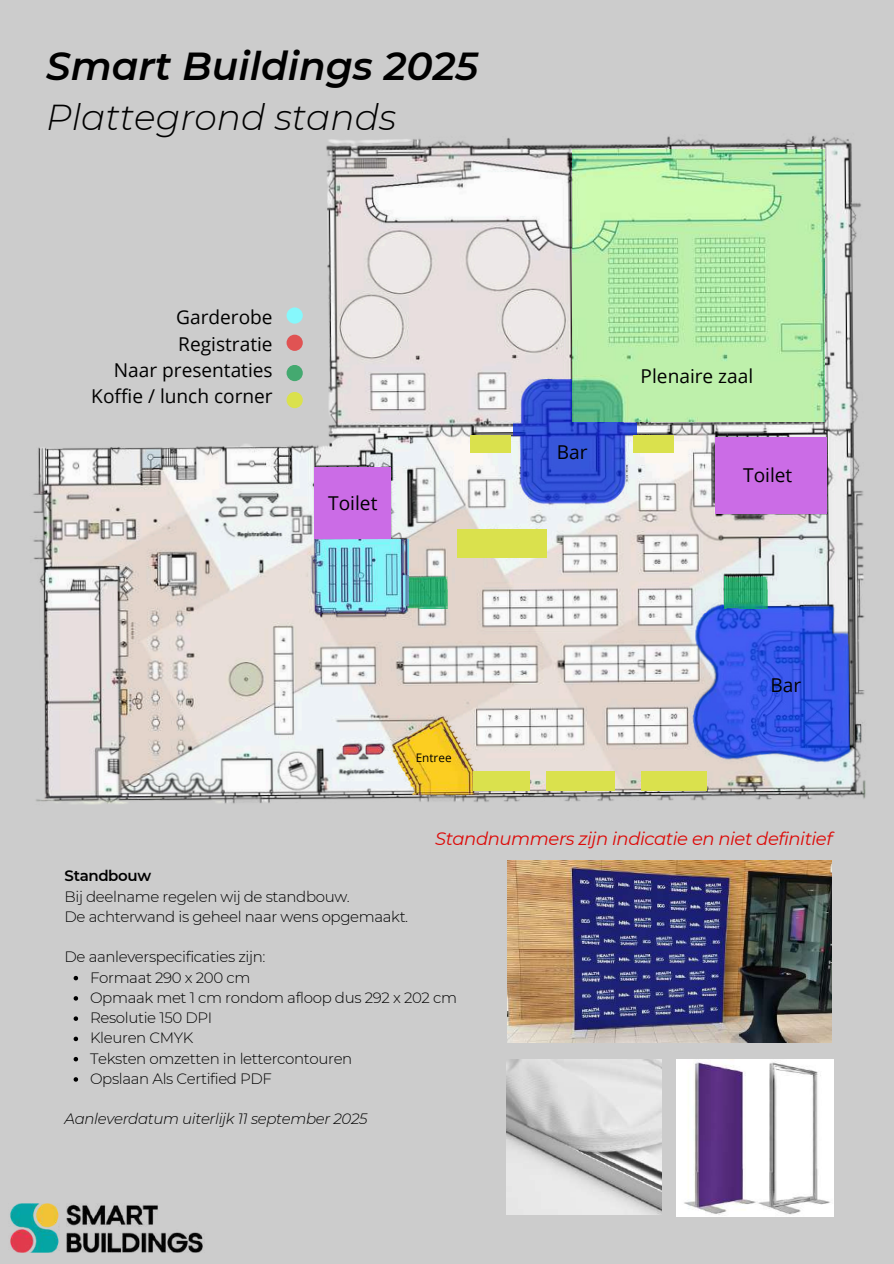
<style>
.page{position:relative;width:894px;height:1264px;background:#fff}
.page>*{position:absolute;margin:0;border:0;box-sizing:border-box;transform-origin:0 0}
.t1{font:italic 600 39px "Montserrat";color:#000}
.t2{font:italic 300 36px "Montserrat";color:#000}
.t3{font:19.05px/26.4px "Open Sans";color:#000;text-align:right}
.t4{font:italic 18px "Montserrat";letter-spacing:-.025em;color:#dd0907}
.t5{font:300 15px/20.2px "Montserrat";letter-spacing:-.025em;color:#000}
.t6{font:italic 300 15px "Montserrat";letter-spacing:-.025em;color:#000}
.t7{font:600 15px "Montserrat";letter-spacing:-.025em;color:#000}
.t8{font:11.7px "Open Sans";color:#000}
</style>
<div class="page">
<div style="left:0;top:0;width:893px;height:1263px;background:#ccc"></div>
<img style="left:10px;top:1203px;width:193px;height:48px">
<img style="left:506px;top:1059px;width:155px;height:155px">
<img style="left:676px;top:1059px;width:157px;height:156px">
<img style="left:507px;top:860px;width:324px;height:182px">
<svg style="left:74px;top:975px;width:4px;height:5px"></svg>
<svg style="left:74px;top:996px;width:4px;height:4px"></svg>
<svg style="left:74px;top:1016px;width:4px;height:4px"></svg>
<svg style="left:74px;top:1036px;width:4px;height:5px"></svg>
<svg style="left:74px;top:1057px;width:4px;height:4px"></svg>
<svg style="left:74px;top:1077px;width:4px;height:4px"></svg>
<img style="left:33px;top:135px;width:831px;height:669px">
<img style="left:657px;top:562px;width:209px;height:242px">
<img style="left:408px;top:576px;width:39px;height:32px">
<img style="left:724px;top:576px;width:43px;height:32px">
<div style="left:286px;top:365px;width:17px;height:16px;background:#44a970;border-radius:50%"></div>
<img style="left:513px;top:379px;width:123px;height:132px">
<div style="left:314px;top:468px;width:77px;height:71px;background:#cb6ce6"></div>
<div style="left:715px;top:437px;width:112px;height:76px;background:#cb6ce6"></div>
<img style="left:391px;top:716px;width:87px;height:78px">
<img style="left:307px;top:539px;width:101px;height:80px">
<div style="left:286px;top:307px;width:17px;height:16px;background:#86f8fc;border-radius:50%"></div>
<img style="left:332px;top:740px;width:57px;height:14px">
<div style="left:286px;top:335px;width:17px;height:16px;background:#e05353;border-radius:50%"></div>
<img style="left:572px;top:149px;width:252px;height:272px">
<div style="left:473px;top:771px;width:56px;height:20px;background:#dae14d"></div>
<div style="left:286px;top:392px;width:17px;height:16px;background:#dae14d;border-radius:50%"></div>
<div style="left:546px;top:771px;width:69px;height:20px;background:#dae14d"></div>
<div style="left:640px;top:771px;width:66px;height:20px;background:#dae14d"></div>
<div style="left:457px;top:529px;width:89px;height:28px;background:#dae14d"></div>
<div style="left:470px;top:435px;width:41px;height:17px;background:#dae14d"></div>
<div style="left:633px;top:435px;width:40px;height:17px;background:#dae14d"></div>
<h1 class="t1" style="left:46px;top:43px;width:433px">Smart Buildings 2025</h1>
<h2 class="t2" style="left:46px;top:95px;width:351px">Plattegrond stands</h2>
<p class="t3" style="left:91px;top:303px;width:183px">Garderobe<br>Registratie<br>Naar presentaties<br>Koffie / lunch corner</p>
<p class="t3" style="left:328px;top:489px;width:51px">Toilet</p>
<p class="t8" style="left:415px;top:749px;width:37px">Entree</p>
<p class="t3" style="left:556px;top:438px;width:32px">Bar</p>
<p class="t3" style="left:640px;top:362px;width:114px">Plenaire zaal</p>
<p class="t3" style="left:742px;top:461px;width:51px">Toilet</p>
<p class="t3" style="left:770px;top:671px;width:32px">Bar</p>
<p class="t4" style="left:435px;top:827px;width:399px">Standnummers zijn indicatie en niet definitief</p>
<p class="t7" style="left:65px;top:866px;width:88px">Standbouw</p>
<p class="t5" style="left:65px;top:886px;width:345px">Bij deelname regelen wij de standbouw.<br>De achterwand is geheel naar wens opgemaakt.</p>
<p class="t5" style="left:90px;top:946px;width:368px;text-indent:-25px">De aanleverspecificaties zijn:<br>Formaat 290 x 200 cm<br>Opmaak met 1 cm rondom afloop dus 292 x 202 cm<br>Resolutie 150 DPI<br>Kleuren CMYK<br>Teksten omzetten in lettercontouren<br>Opslaan Als Certified PDF</p>
<p class="t6" style="left:65px;top:1109px;width:304px">Aanleverdatum uiterlijk 11 september 2025</p>
</div>
